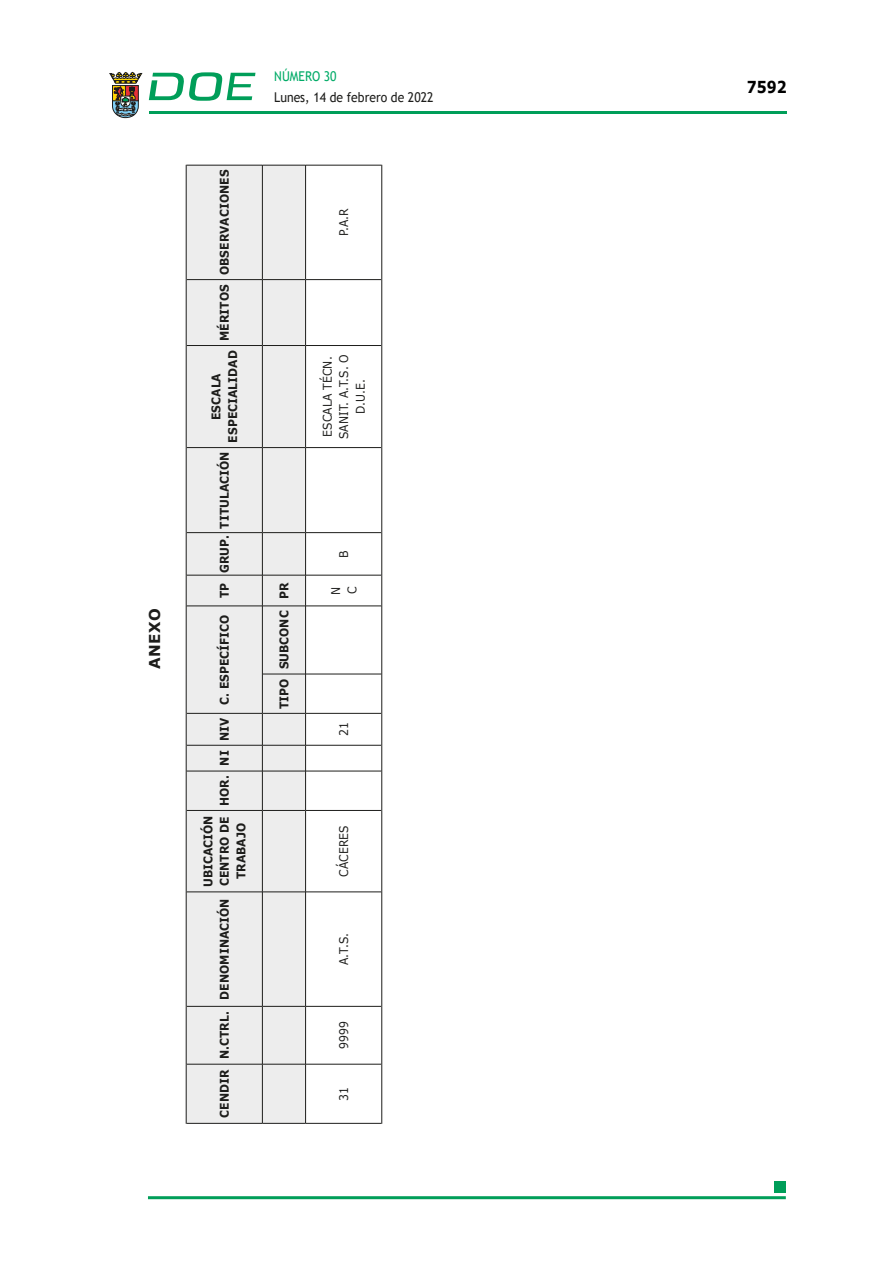
<style>
.page{position:relative;width:893px;height:1263px;background:#fff}
.page>*{position:absolute;margin:0;border:0;box-sizing:border-box;transform-origin:0 0}
.t1{font:700 16.5px "Verdana";color:#000;scale:.85 1}
.ADENDA{font:700 15px "Verdana";letter-spacing:.035em;color:#1d1d1b}
.t2{font:13.5px "Trebuchet MS";color:#1d1d1b;scale:.9 1}
.t3{font:13.5px "Trebuchet MS";color:#00ab67;scale:.9 1}
.ENCABEZADO_TABLA{font:700 12px/16.5px "Verdana";letter-spacing:.005em;color:#1d1d1b;text-align:center;scale:.9 1}
.CUERPO_DE_TEXTO{font:12px/16.5px "Verdana";letter-spacing:.005em;color:#1d1d1b;scale:.9 1}
</style>
<div class="page">
<hr style="left:149px;top:111px;width:638px;height:3px;background:#009e59">
<svg style="left:109px;top:72px;width:33px;height:46px"></svg>
<svg style="left:149px;top:72px;width:106px;height:29px"></svg>
<hr style="left:148px;top:1196px;width:638px;height:3px;background:#009e59">
<div style="left:775px;top:1181px;width:11px;height:11px;background:#009e59"></div>
<div style="left:187px;top:166px;width:118px;height:957px;background:#ededed"></div>
<hr style="left:186px;top:1064px;width:1px;height:60px;background:#1d1d1b">
<hr style="left:187px;top:1123px;width:75px;height:1px;background:#1d1d1b">
<hr style="left:186px;top:1006px;width:1px;height:58px;background:#1d1d1b">
<hr style="left:187px;top:1064px;width:75px;height:1px;background:#1d1d1b">
<hr style="left:186px;top:892px;width:1px;height:114px;background:#1d1d1b">
<hr style="left:187px;top:1006px;width:75px;height:1px;background:#1d1d1b">
<hr style="left:186px;top:810px;width:1px;height:82px;background:#1d1d1b">
<hr style="left:187px;top:891px;width:75px;height:1px;background:#1d1d1b">
<hr style="left:186px;top:771px;width:1px;height:39px;background:#1d1d1b">
<hr style="left:187px;top:810px;width:75px;height:1px;background:#1d1d1b">
<svg style="left:186px;top:745px;width:1px;height:26px"></svg>
<hr style="left:187px;top:771px;width:75px;height:1px;background:#1d1d1b">
<hr style="left:186px;top:713px;width:1px;height:32px;background:#1d1d1b">
<hr style="left:187px;top:745px;width:75px;height:1px;background:#1d1d1b">
<hr style="left:186px;top:674px;width:1px;height:39px;background:#1d1d1b">
<hr style="left:187px;top:713px;width:75px;height:1px;background:#1d1d1b">
<hr style="left:186px;top:606px;width:1px;height:68px;background:#1d1d1b">
<hr style="left:186px;top:575px;width:1px;height:31px;background:#1d1d1b">
<hr style="left:187px;top:605px;width:75px;height:1px;background:#1d1d1b">
<hr style="left:186px;top:533px;width:1px;height:42px;background:#1d1d1b">
<hr style="left:187px;top:575px;width:75px;height:1px;background:#1d1d1b">
<hr style="left:186px;top:448px;width:1px;height:85px;background:#1d1d1b">
<hr style="left:187px;top:532px;width:75px;height:1px;background:#1d1d1b">
<hr style="left:186px;top:345px;width:1px;height:103px;background:#1d1d1b">
<hr style="left:187px;top:447px;width:75px;height:1px;background:#1d1d1b">
<hr style="left:186px;top:280px;width:1px;height:65px;background:#1d1d1b">
<hr style="left:187px;top:345px;width:75px;height:1px;background:#1d1d1b">
<hr style="left:186px;top:165px;width:1px;height:115px;background:#1d1d1b">
<hr style="left:187px;top:279px;width:75px;height:1px;background:#1d1d1b">
<hr style="left:187px;top:165px;width:75px;height:1px;background:#1d1d1b">
<hr style="left:262px;top:1064px;width:1px;height:60px;background:#1d1d1b">
<hr style="left:263px;top:1123px;width:42px;height:1px;background:#1d1d1b">
<hr style="left:262px;top:1006px;width:1px;height:58px;background:#1d1d1b">
<hr style="left:263px;top:1064px;width:42px;height:1px;background:#1d1d1b">
<hr style="left:262px;top:892px;width:1px;height:114px;background:#1d1d1b">
<hr style="left:263px;top:1006px;width:42px;height:1px;background:#1d1d1b">
<hr style="left:262px;top:810px;width:1px;height:82px;background:#1d1d1b">
<hr style="left:263px;top:891px;width:42px;height:1px;background:#1d1d1b">
<hr style="left:262px;top:771px;width:1px;height:39px;background:#1d1d1b">
<hr style="left:263px;top:810px;width:42px;height:1px;background:#1d1d1b">
<svg style="left:262px;top:745px;width:1px;height:26px"></svg>
<hr style="left:263px;top:771px;width:42px;height:1px;background:#1d1d1b">
<hr style="left:262px;top:713px;width:1px;height:32px;background:#1d1d1b">
<hr style="left:263px;top:745px;width:42px;height:1px;background:#1d1d1b">
<hr style="left:262px;top:674px;width:1px;height:39px;background:#1d1d1b">
<hr style="left:263px;top:713px;width:42px;height:1px;background:#1d1d1b">
<hr style="left:262px;top:606px;width:1px;height:68px;background:#1d1d1b">
<hr style="left:263px;top:674px;width:42px;height:1px;background:#1d1d1b">
<hr style="left:262px;top:575px;width:1px;height:31px;background:#1d1d1b">
<hr style="left:263px;top:605px;width:42px;height:1px;background:#1d1d1b">
<hr style="left:262px;top:533px;width:1px;height:42px;background:#1d1d1b">
<hr style="left:263px;top:575px;width:42px;height:1px;background:#1d1d1b">
<hr style="left:262px;top:448px;width:1px;height:85px;background:#1d1d1b">
<hr style="left:263px;top:532px;width:42px;height:1px;background:#1d1d1b">
<hr style="left:262px;top:345px;width:1px;height:103px;background:#1d1d1b">
<hr style="left:263px;top:447px;width:42px;height:1px;background:#1d1d1b">
<hr style="left:262px;top:280px;width:1px;height:65px;background:#1d1d1b">
<hr style="left:263px;top:345px;width:42px;height:1px;background:#1d1d1b">
<hr style="left:262px;top:165px;width:1px;height:115px;background:#1d1d1b">
<hr style="left:263px;top:279px;width:42px;height:1px;background:#1d1d1b">
<hr style="left:263px;top:165px;width:42px;height:1px;background:#1d1d1b">
<hr style="left:305px;top:1064px;width:1px;height:60px;background:#1d1d1b">
<hr style="left:306px;top:1123px;width:75px;height:1px;background:#1d1d1b">
<hr style="left:305px;top:1006px;width:1px;height:58px;background:#1d1d1b">
<hr style="left:306px;top:1064px;width:75px;height:1px;background:#1d1d1b">
<hr style="left:305px;top:892px;width:1px;height:114px;background:#1d1d1b">
<hr style="left:306px;top:1006px;width:75px;height:1px;background:#1d1d1b">
<hr style="left:305px;top:810px;width:1px;height:82px;background:#1d1d1b">
<hr style="left:306px;top:891px;width:75px;height:1px;background:#1d1d1b">
<hr style="left:305px;top:771px;width:1px;height:39px;background:#1d1d1b">
<hr style="left:306px;top:810px;width:75px;height:1px;background:#1d1d1b">
<svg style="left:305px;top:745px;width:1px;height:26px"></svg>
<hr style="left:306px;top:771px;width:75px;height:1px;background:#1d1d1b">
<hr style="left:305px;top:713px;width:1px;height:32px;background:#1d1d1b">
<hr style="left:306px;top:745px;width:75px;height:1px;background:#1d1d1b">
<hr style="left:305px;top:674px;width:1px;height:39px;background:#1d1d1b">
<hr style="left:306px;top:713px;width:75px;height:1px;background:#1d1d1b">
<hr style="left:305px;top:606px;width:1px;height:68px;background:#1d1d1b">
<hr style="left:306px;top:674px;width:75px;height:1px;background:#1d1d1b">
<hr style="left:305px;top:575px;width:1px;height:31px;background:#1d1d1b">
<hr style="left:306px;top:605px;width:75px;height:1px;background:#1d1d1b">
<hr style="left:305px;top:533px;width:1px;height:42px;background:#1d1d1b">
<hr style="left:306px;top:575px;width:75px;height:1px;background:#1d1d1b">
<hr style="left:305px;top:448px;width:1px;height:85px;background:#1d1d1b">
<hr style="left:306px;top:532px;width:75px;height:1px;background:#1d1d1b">
<hr style="left:305px;top:345px;width:1px;height:103px;background:#1d1d1b">
<hr style="left:306px;top:447px;width:75px;height:1px;background:#1d1d1b">
<hr style="left:305px;top:280px;width:1px;height:65px;background:#1d1d1b">
<hr style="left:306px;top:345px;width:75px;height:1px;background:#1d1d1b">
<hr style="left:305px;top:165px;width:1px;height:115px;background:#1d1d1b">
<hr style="left:306px;top:279px;width:75px;height:1px;background:#1d1d1b">
<hr style="left:306px;top:165px;width:75px;height:1px;background:#1d1d1b">
<hr style="left:381px;top:1064px;width:1px;height:60px;background:#1d1d1b">
<hr style="left:381px;top:1006px;width:1px;height:58px;background:#1d1d1b">
<hr style="left:381px;top:892px;width:1px;height:114px;background:#1d1d1b">
<hr style="left:381px;top:810px;width:1px;height:82px;background:#1d1d1b">
<hr style="left:381px;top:771px;width:1px;height:39px;background:#1d1d1b">
<svg style="left:381px;top:745px;width:1px;height:26px"></svg>
<hr style="left:381px;top:713px;width:1px;height:32px;background:#1d1d1b">
<hr style="left:381px;top:674px;width:1px;height:39px;background:#1d1d1b">
<hr style="left:381px;top:606px;width:1px;height:68px;background:#1d1d1b">
<hr style="left:381px;top:575px;width:1px;height:31px;background:#1d1d1b">
<hr style="left:381px;top:533px;width:1px;height:42px;background:#1d1d1b">
<hr style="left:381px;top:448px;width:1px;height:85px;background:#1d1d1b">
<hr style="left:381px;top:345px;width:1px;height:103px;background:#1d1d1b">
<hr style="left:381px;top:280px;width:1px;height:65px;background:#1d1d1b">
<hr style="left:381px;top:165px;width:1px;height:115px;background:#1d1d1b">
<p class="ADENDA" style="left:144px;top:669px;width:62px;rotate:-90deg">ANEXO</p>
<p class="ENCABEZADO_TABLA" style="left:216px;top:275px;width:118px;rotate:-90deg">OBSERVACIONES</p>
<p class="ENCABEZADO_TABLA" style="left:216px;top:341px;width:64px;rotate:-90deg">MÉRITOS</p>
<p class="ENCABEZADO_TABLA" style="left:208px;top:443px;width:104px;rotate:-90deg">ESCALA<br>ESPECIALIDAD</p>
<p class="ENCABEZADO_TABLA" style="left:216px;top:529px;width:87px;rotate:-90deg">TITULACIÓN</p>
<p class="ENCABEZADO_TABLA" style="left:216px;top:573px;width:44px;rotate:-90deg">GRUP.</p>
<p class="ENCABEZADO_TABLA" style="left:216px;top:598px;width:19px;rotate:-90deg">TP</p>
<p class="ENCABEZADO_TABLA" style="left:216px;top:705px;width:102px;rotate:-90deg">C. ESPECÍFICO</p>
<p class="ENCABEZADO_TABLA" style="left:216px;top:741px;width:28px;rotate:-90deg">NIV</p>
<p class="ENCABEZADO_TABLA" style="left:216px;top:766px;width:18px;rotate:-90deg">NI</p>
<p class="ENCABEZADO_TABLA" style="left:216px;top:806px;width:36px;rotate:-90deg">HOR.</p>
<p class="ENCABEZADO_TABLA" style="left:199px;top:887px;width:81px;rotate:-90deg">UBICACIÓN<br>CENTRO DE<br>TRABAJO</p>
<p class="ENCABEZADO_TABLA" style="left:216px;top:999px;width:114px;rotate:-90deg">DENOMINACIÓN</p>
<p class="ENCABEZADO_TABLA" style="left:216px;top:1059px;width:55px;rotate:-90deg">N.CTRL.</p>
<p class="ENCABEZADO_TABLA" style="left:216px;top:1118px;width:55px;rotate:-90deg">CENDIR</p>
<p class="t3" style="left:274px;top:67px;width:71px">NÚMERO 30</p>
<p class="t2" style="left:274px;top:88px;width:178px">Lunes, 14 de febrero de 2022</p>
<p class="CUERPO_DE_TEXTO" style="left:336px;top:236px;width:33px;rotate:-90deg">P.A.R</p>
<p class="CUERPO_DE_TEXTO" style="left:319px;top:439px;width:96px;text-align:center;rotate:-90deg">ESCALA TÉCN.<br>SANIT. A.T.S. O<br>D.U.E.</p>
<p class="ENCABEZADO_TABLA" style="left:276px;top:599px;width:20px;rotate:-90deg">PR</p>
<p class="ENCABEZADO_TABLA" style="left:276px;top:669px;width:67px;rotate:-90deg">SUBCONC</p>
<p class="ENCABEZADO_TABLA" style="left:276px;top:709px;width:35px;rotate:-90deg">TIPO</p>
<p class="CUERPO_DE_TEXTO" style="left:336px;top:558px;width:10px;rotate:-90deg">B</p>
<p class="CUERPO_DE_TEXTO" style="left:327px;top:594px;width:10px;rotate:-90deg">N<br>C</p>
<p class="CUERPO_DE_TEXTO" style="left:336px;top:736px;width:17px;rotate:-90deg">21</p>
<p class="CUERPO_DE_TEXTO" style="left:336px;top:877px;width:59px;rotate:-90deg">CÁCERES</p>
<p class="CUERPO_DE_TEXTO" style="left:336px;top:965px;width:37px;rotate:-90deg">A.T.S.</p>
<p class="CUERPO_DE_TEXTO" style="left:336px;top:1049px;width:32px;rotate:-90deg">9999</p>
<p class="CUERPO_DE_TEXTO" style="left:336px;top:1101px;width:17px;rotate:-90deg">31</p>
<h1 class="t1" style="left:747px;top:75px;width:48px">7592</h1>
</div>
